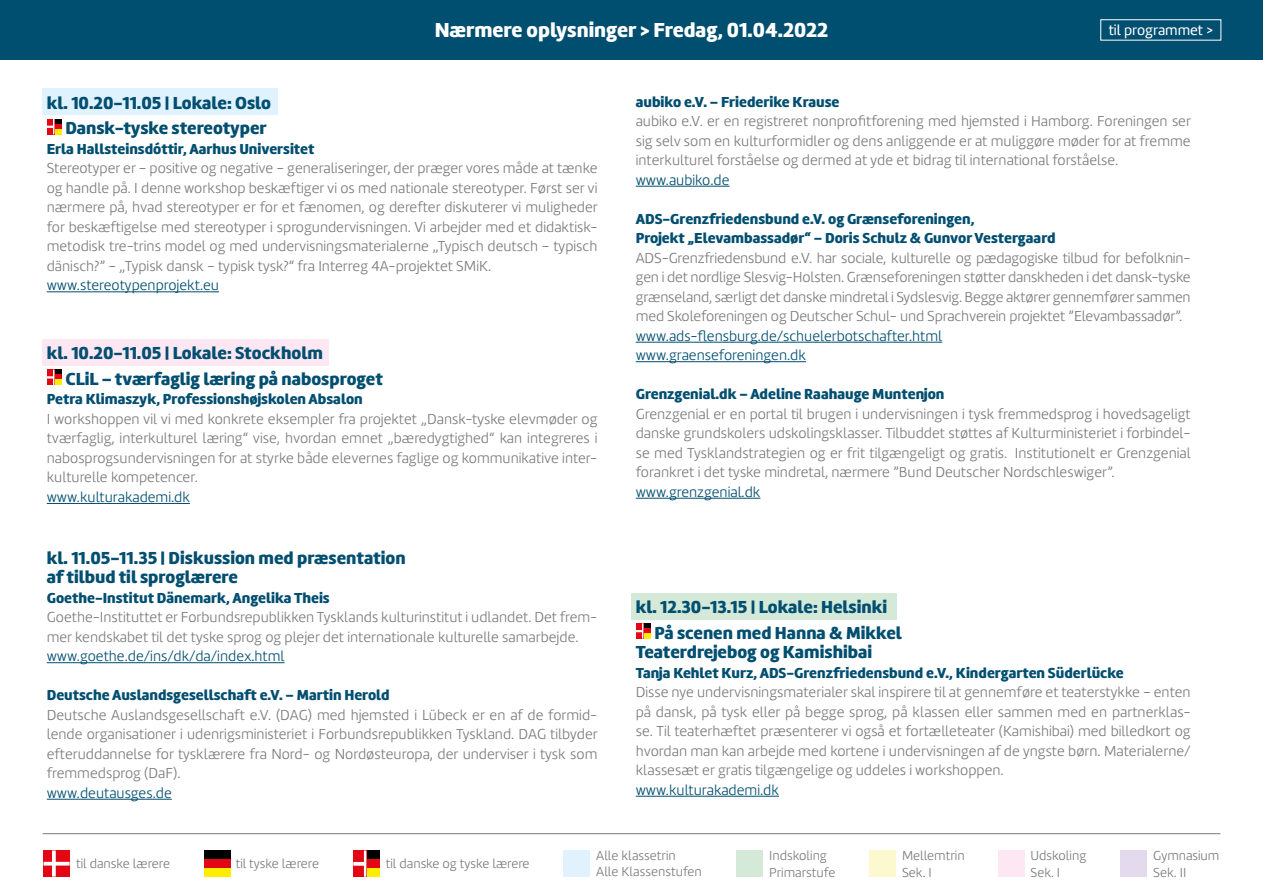
<style>
.page{position:relative;width:1263px;height:893px;background:#fff}
.page>*{position:absolute;margin:0;border:0;box-sizing:border-box;transform-origin:0 0}
.t1{font:900 21px "Marine";color:#fff}
.t2{font:900 18px/25.5px "Marine";color:#004e70}
.t3{font:300 15px/19.5px "Marine";color:#7c7b7b;text-align:justify}
.t4{font:900 15px/19.5px "Marine";color:#004e70}
.t5{font:300 15px/19.5px "Marine";color:#004e70}
.t6{font:15px "Marine";color:#fff}
.t7{font:300 13.5px/16.2px "Marine";color:#7c7b7b}
</style>
<div class="page">
<div style="left:0;top:0;width:1263px;height:60px;background:#004e70"></div>
<div style="left:43px;top:89px;width:235px;height:26px;background:#dff2fd"></div>
<hr style="left:47px;top:291px;width:172px;height:1px;background:#004e70">
<div style="left:54px;top:119px;width:8px;height:5px;background:#000"></div>
<div style="left:54px;top:124px;width:8px;height:5px;background:#e30613"></div>
<div style="left:54px;top:129px;width:8px;height:5px;background:#ffed00"></div>
<svg style="left:47px;top:119px;width:6px;height:15px"></svg>
<div style="left:43px;top:339px;width:286px;height:26px;background:#fce7f2"></div>
<hr style="left:47px;top:503px;width:143px;height:1px;background:#004e70">
<div style="left:54px;top:370px;width:8px;height:5px;background:#000"></div>
<div style="left:54px;top:375px;width:8px;height:5px;background:#e30613"></div>
<div style="left:54px;top:380px;width:8px;height:5px;background:#ffed00"></div>
<svg style="left:47px;top:370px;width:6px;height:15px"></svg>
<hr style="left:47px;top:662px;width:238px;height:1px;background:#004e70">
<hr style="left:47px;top:799px;width:125px;height:1px;background:#004e70">
<hr style="left:636px;top:186px;width:93px;height:1px;background:#004e70">
<hr style="left:636px;top:342px;width:306px;height:1px;background:#004e70">
<hr style="left:636px;top:361px;width:170px;height:1px;background:#004e70">
<hr style="left:636px;top:498px;width:124px;height:1px;background:#004e70">
<div style="left:631px;top:593px;width:266px;height:26px;background:#d5e9d8"></div>
<hr style="left:636px;top:796px;width:143px;height:1px;background:#004e70">
<div style="left:643px;top:623px;width:8px;height:5px;background:#000"></div>
<div style="left:643px;top:628px;width:8px;height:6px;background:#e30613"></div>
<div style="left:643px;top:634px;width:8px;height:5px;background:#ffed00"></div>
<svg style="left:636px;top:623px;width:7px;height:16px"></svg>
<hr style="left:43px;top:833px;width:1177px;height:1px;background:#7c7b7b">
<div style="left:1121px;top:851px;width:26px;height:26px;background:#e3daed"></div>
<div style="left:998px;top:851px;width:26px;height:26px;background:#fce7f2"></div>
<div style="left:869px;top:851px;width:27px;height:26px;background:#fcf8cf"></div>
<div style="left:737px;top:851px;width:26px;height:26px;background:#d5e9d8"></div>
<div style="left:564px;top:850px;width:26px;height:26px;background:#dff2fd"></div>
<div style="left:366px;top:851px;width:13px;height:8px;background:#000"></div>
<div style="left:366px;top:859px;width:13px;height:9px;background:#e30613"></div>
<div style="left:366px;top:868px;width:13px;height:9px;background:#ffed00"></div>
<svg style="left:353px;top:851px;width:13px;height:26px"></svg>
<div style="left:204px;top:850px;width:26px;height:9px;background:#000"></div>
<div style="left:204px;top:859px;width:26px;height:9px;background:#e30613"></div>
<div style="left:204px;top:868px;width:26px;height:8px;background:#ffed00"></div>
<svg style="left:44px;top:850px;width:26px;height:26px"></svg>
<h1 class="t1" style="left:435px;top:17px;width:395px">Nærmere oplysninger &gt; Fredag, 01.04.2022</h1>
<p class="t6" style="left:1109px;top:21px;width:106px">til programmet &gt;</p>
<p class="t2" style="left:47px;top:90px;width:226px;text-align:right">kl. 10.20-11.05 | Lokale: Oslo<br>Dansk-tyske stereotyper</p>
<p class="t4" style="left:47px;top:139px;width:269px">Erla Hallsteinsdóttir, Aarhus Universitet</p>
<p class="t3" style="left:47px;top:158px;width:552px">Stereotyper er – positive og negative – generaliseringer, der præger vores måde at tænke og handle på. I denne workshop beskæftiger vi os med nationale stereotyper. Først ser vi nærmere på, hvad stereotyper er for et fænomen, og derefter diskuterer vi muligheder for beskæftigelse med stereotyper i sprogundervisningen. Vi arbejder med et didaktisk&shy;metodisk tre-trins model og med undervisningsmaterialerne „Typisch deutsch – typisch dänisch?” – „Typisk dansk – typisk tysk?“ fra Interreg 4A-projektet SMiK.</p>
<p class="t5" style="left:47px;top:275px;width:174px">www.stereotypenprojekt.eu</p>
<p class="t2" style="left:65px;top:341px;width:319px;text-indent:-19px">kl. 10.20-11.05 | Lokale: Stockholm<br>CLiL – tværfaglig læring på nabosproget</p>
<p class="t4" style="left:47px;top:390px;width:318px">Petra Klimaszyk, Professionshøjskolen Absalon</p>
<p class="t3" style="left:47px;top:409px;width:552px">I workshoppen vil vi med konkrete eksempler fra projektet „Dansk-tyske elevmøder og tværfaglig, interkulturel læring“ vise, hvordan emnet „bæredygtighed“ kan integreres i nabosprogsundervisningen for at styrke både elevernes faglige og kommunikative inter&shy;kulturelle kompetencer.</p>
<p class="t5" style="left:47px;top:487px;width:145px">www.kulturakademi.dk</p>
<p class="t2" style="left:47px;top:548px;width:360px;line-height:19.5px">kl. 11.05-11.35 | Diskussion med præsentation af tilbud til sproglærere</p>
<p class="t4" style="left:47px;top:588px;width:284px">Goethe-Institut Dänemark, Angelika Theis</p>
<p class="t3" style="left:47px;top:607px;width:552px">Goethe-Instituttet er Forbundsrepublikken Tysklands kulturinstitut i udlandet. Det frem&shy;mer kendskabet til det tyske sprog og plejer det internationale kulturelle samarbejde.</p>
<p class="t5" style="left:47px;top:646px;width:239px">www.goethe.de/ins/dk/da/index.html</p>
<p class="t4" style="left:47px;top:685px;width:344px">Deutsche Auslandsgesellschaft e.V. – Martin Herold</p>
<p class="t3" style="left:47px;top:705px;width:552px">Deutsche Auslandsgesellschaft e.V. (DAG) med hjemsted i Lübeck er en af de formid&shy;lende organisationer i udenrigsministeriet i Forbundsrepublikken Tyskland. DAG tilbyder efteruddannelse for tysklærere fra Nord- og Nordøsteuropa, der underviser i tysk som fremmedsprog (DaF).</p>
<p class="t5" style="left:47px;top:783px;width:126px">www.deutausges.de</p>
<p class="t4" style="left:636px;top:92px;width:205px">aubiko e.V. – Friederike Krause</p>
<p class="t3" style="left:636px;top:111px;width:557px">aubiko e.V. er en registreret nonprofitforening med hjemsted i Hamborg. Foreningen ser sig selv som en kulturformidler og dens anliggende er at muliggøre møder for at fremme interkulturel forståelse og dermed at yde et bidrag til international forståelse.</p>
<p class="t5" style="left:636px;top:170px;width:95px">www.aubiko.de</p>
<p class="t4" style="left:636px;top:209px;width:421px">ADS-Grenzfriedensbund e.V. og Grænseforeningen,<br>Projekt „Elevambassadør“ – Doris Schulz &amp; Gunvor Vestergaard</p>
<p class="t3" style="left:636px;top:248px;width:556px">ADS-Grenzfriedensbund e.V. har sociale, kulturelle og pædagogiske tilbud for befolknin&shy;gen i det nordlige Slesvig-Holsten. Grænseforeningen støtter danskheden i det dansk-tyske grænseland, særligt det danske mindretal i Sydslesvig. Begge aktører gennemfører sammen med Skoleforeningen og Deutscher Schul- und Sprachverein projektet ”Elevambassadør”.</p>
<p class="t5" style="left:636px;top:326px;width:308px">www.ads-flensburg.de/schuelerbotschafter.html www.graenseforeningen.dk</p>
<p class="t4" style="left:636px;top:384px;width:310px">Grenzgenial.dk – Adeline Raahauge Muntenjon</p>
<p class="t3" style="left:636px;top:404px;width:556px">Grenzgenial er en portal til brugen i undervisningen i tysk fremmedsprog i hovedsageligt danske grundskolers udskolingsklasser. Tilbuddet støttes af Kulturministeriet i forbindel&shy;se med Tysklandstrategien og er frit tilgængeligt og gratis. Institutionelt er Grenzgenial forankret i det tyske mindretal, nærmere ”Bund Deutscher Nordschleswiger”.</p>
<p class="t5" style="left:636px;top:482px;width:126px">www.grenzgenial.dk</p>
<p class="t2" style="left:654px;top:594px;width:249px;text-indent:-19px">kl. 12.30-13.15 | Lokale: Helsinki<br>På scenen med Hanna &amp; Mikkel</p>
<p class="t2" style="left:636px;top:639px;width:238px">Teaterdrejebog og Kamishibai</p>
<p class="t4" style="left:636px;top:663px;width:489px">Tanja Kehlet Kurz, ADS-Grenzfriedensbund e.V., Kindergarten Süderlücke</p>
<p class="t3" style="left:636px;top:682px;width:556px">Disse nye undervisningsmaterialer skal inspirere til at gennemføre et teaterstykke – enten på dansk, på tysk eller på begge sprog, på klassen eller sammen med en partnerklas&shy;se. Til teaterhæftet præsenterer vi også et fortælleteater (Kamishibai) med billedkort og hvordan man kan arbejde med kortene i undervisningen af de yngste børn. Materialerne/ klassesæt er gratis tilgængelige og uddeles i workshoppen.</p>
<p class="t5" style="left:636px;top:780px;width:145px">www.kulturakademi.dk</p>
<p class="t7" style="left:76px;top:856px;width:96px">til danske lærere</p>
<p class="t7" style="left:236px;top:856px;width:85px">til tyske lærere</p>
<p class="t7" style="left:386px;top:856px;width:145px">til danske og tyske lærere</p>
<p class="t7" style="left:596px;top:847px;width:107px">Alle klassetrin<br>Alle Klassenstufen</p>
<p class="t7" style="left:769px;top:848px;width:68px">Indskoling<br>Primarstufe</p>
<p class="t7" style="left:902px;top:848px;width:64px">Mellemtrin<br>Sek. I</p>
<p class="t7" style="left:1030px;top:848px;width:57px">Udskoling<br>Sek. I</p>
<p class="t7" style="left:1153px;top:848px;width:68px">Gymnasium<br>Sek. II</p>
</div>
